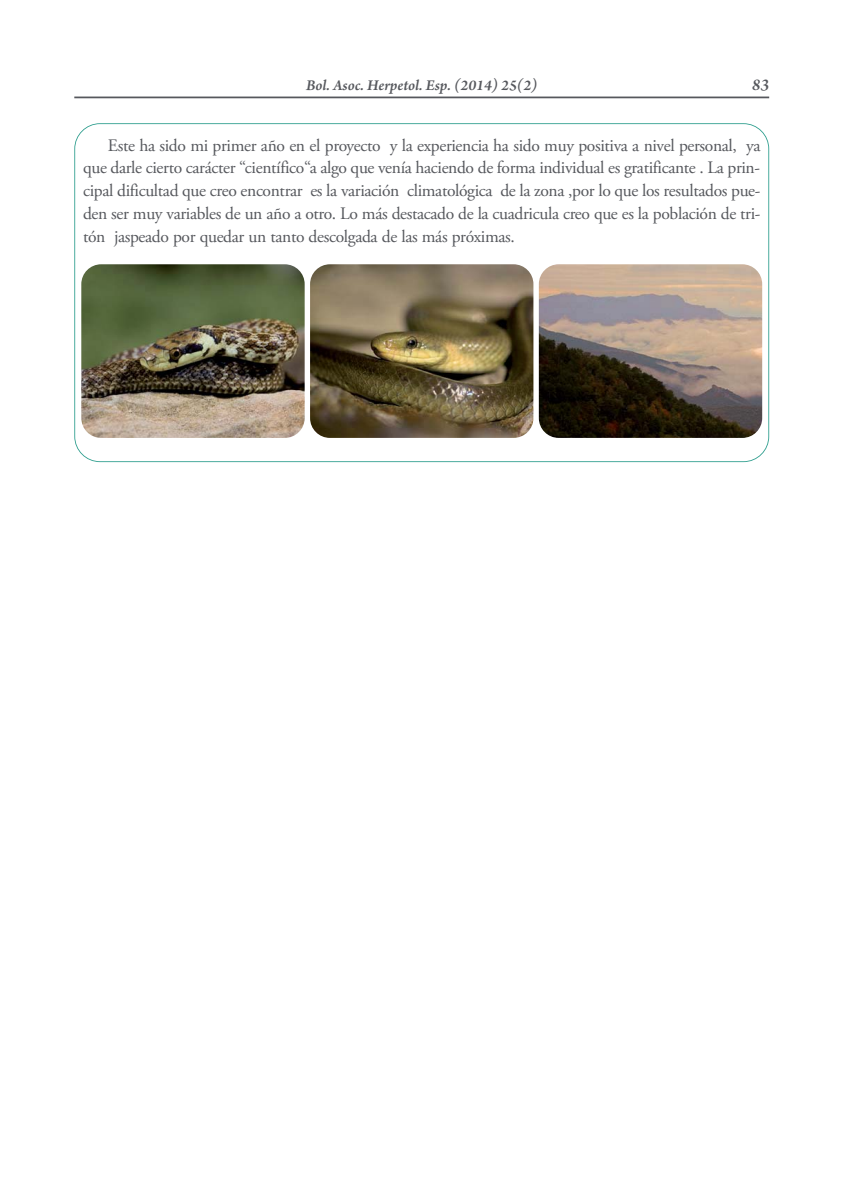
<style>
.page{position:relative;width:844px;height:1190px;background:#fff}
.page>*{position:absolute;margin:0;border:0;box-sizing:border-box;transform-origin:0 0}
.t1{font:17.5px/22.8px "Adobe Garamond Pro";letter-spacing:-.02em;color:#56585d;text-align:justify}
.t2{font:italic 600 17.5px "Arno Pro";color:#56585d}
.t3{font:italic 600 15.75px "Arno Pro";color:#56585d}
</style>
<div class="page">
<hr style="left:74px;top:97px;width:695px;height:1px;background:#56585d">
<div style="left:74px;top:123px;width:695px;height:339px;border:2px solid #309f8f;border-radius:26px"></div>
<img style="left:539px;top:264px;width:223px;height:174px;border-radius:20px">
<img style="left:310px;top:264px;width:223px;height:174px;border-radius:20px">
<img style="left:81px;top:264px;width:223px;height:174px;border-radius:20px">
<p class="t3" style="left:306px;top:75px;width:233px">Bol. Asoc. Herpetol. Esp. (2014) 25(2)</p>
<p class="t2" style="left:751px;top:73px;width:19px">83</p>
<p class="t1" style="left:83px;top:135px;width:679px;text-indent:25px">Este ha sido mi primer año en el proyecto y la experiencia ha sido muy positiva a nivel personal, ya que darle cierto carácter “científico“a algo que venía haciendo de forma individual es gratificante . La prin&shy;cipal dificultad que creo encontrar es la variación climatológica de la zona ,por lo que los resultados pue&shy;den ser muy variables de un año a otro. Lo más destacado de la cuadricula creo que es la población de tri&shy;tón jaspeado por quedar un tanto descolgada de las más próximas.</p>
</div>
